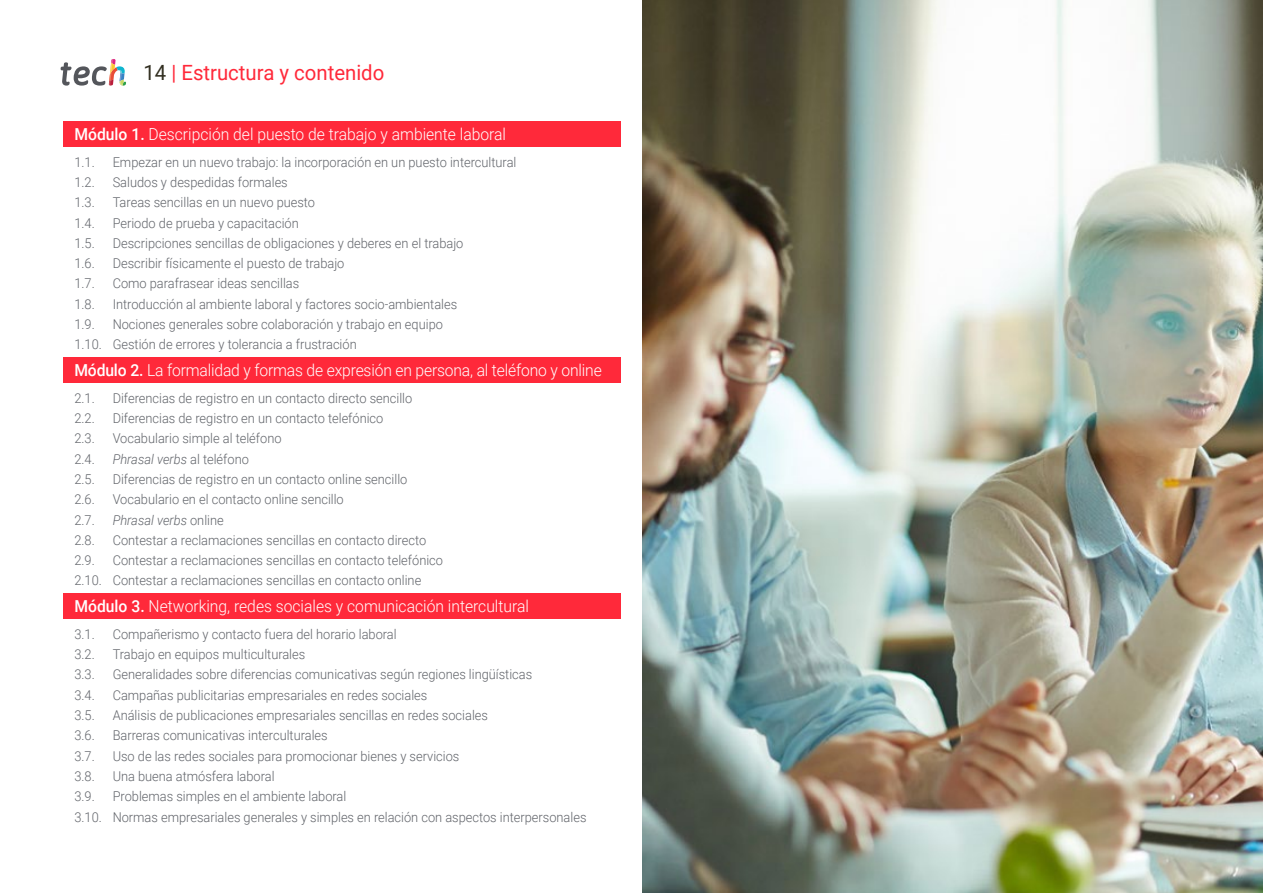
<style>
.page{position:relative;width:1263px;height:893px;background:#fff}
.page>*{position:absolute;margin:0;border:0;box-sizing:border-box;transform-origin:0 0}
.t1{font:21px "Roboto";color:#ff293a}
.t2{font:300 16.5px "Roboto";color:#fff;scale:.95 1}
.t3{font:300 13.5px/20.2px "Roboto";color:#61646a;scale:.95 1}
.t4{font:italic 300 13.5px "Roboto";color:#61646a;scale:.95 1}
.s1{color:#312e20}
.s2{font-weight:500}
.s3{font-style:normal}
</style>
<div class="page">
<svg style="left:61px;top:59px;width:65px;height:27px"></svg>
<img style="left:642px;top:0;width:621px;height:893px">
<div style="left:63px;top:121px;width:558px;height:25px;background:#ff293a"></div>
<div style="left:63px;top:357px;width:558px;height:25px;background:#ff293a"></div>
<div style="left:63px;top:593px;width:558px;height:25px;background:#ff293a"></div>
<h1 class="t1" style="left:144px;top:57px;width:242px"><span class="s1">14</span> | Estructura y contenido</h1>
<p class="t2" style="left:74px;top:123px;width:456px"><span class="s2">Módulo 1.</span> Descripción del puesto de trabajo y ambiente laboral</p>
<p class="t3" style="left:74px;top:151px;width:23px">1.1.</p>
<p class="t3" style="left:113px;top:151px;width:426px">Empezar en un nuevo trabajo: la incorporación en un puesto intercultural</p>
<p class="t3" style="left:74px;top:171px;width:23px">1.2.</p>
<p class="t3" style="left:113px;top:171px;width:186px">Saludos y despedidas formales</p>
<p class="t3" style="left:74px;top:192px;width:23px">1.3.</p>
<p class="t3" style="left:113px;top:192px;width:215px">Tareas sencillas en un nuevo puesto</p>
<p class="t3" style="left:74px;top:212px;width:23px">1.4.</p>
<p class="t3" style="left:113px;top:212px;width:197px">Periodo de prueba y capacitación</p>
<p class="t3" style="left:74px;top:232px;width:23px">1.5.</p>
<p class="t3" style="left:113px;top:232px;width:371px">Descripciones sencillas de obligaciones y deberes en el trabajo</p>
<p class="t3" style="left:74px;top:253px;width:23px">1.6.</p>
<p class="t3" style="left:113px;top:253px;width:245px">Describir físicamente el puesto de trabajo</p>
<p class="t3" style="left:74px;top:273px;width:23px">1.7.</p>
<p class="t3" style="left:113px;top:273px;width:198px">Como parafrasear ideas sencillas</p>
<p class="t3" style="left:74px;top:293px;width:23px">1.8.</p>
<p class="t3" style="left:113px;top:293px;width:364px">Introducción al ambiente laboral y factores socio-ambientales</p>
<p class="t3" style="left:74px;top:314px;width:23px">1.9.</p>
<p class="t3" style="left:74px;top:314px;width:389px;text-indent:38px">Nociones generales sobre colaboración y trabajo en equipo<br>1.10. Gestión de errores y tolerancia a frustración</p>
<p class="t2" style="left:74px;top:359px;width:557px"><span class="s2">Módulo 2.</span> La formalidad y formas de expresión en persona, al teléfono y online</p>
<p class="t3" style="left:74px;top:387px;width:23px">2.1.</p>
<p class="t3" style="left:113px;top:387px;width:317px">Diferencias de registro en un contacto directo sencillo</p>
<p class="t3" style="left:74px;top:408px;width:23px">2.2.</p>
<p class="t3" style="left:113px;top:408px;width:286px">Diferencias de registro en un contacto telefónico</p>
<p class="t3" style="left:74px;top:428px;width:23px">2.3.</p>
<p class="t3" style="left:113px;top:428px;width:179px">Vocabulario simple al teléfono</p>
<p class="t3" style="left:74px;top:448px;width:23px">2.4.</p>
<p class="t4" style="left:113px;top:449px;width:145px">Phrasal verbs <span class="s3">al teléfono</span></p>
<p class="t3" style="left:74px;top:468px;width:23px">2.5.</p>
<p class="t3" style="left:113px;top:468px;width:312px">Diferencias de registro en un contacto online sencillo</p>
<p class="t3" style="left:74px;top:489px;width:23px">2.6.</p>
<p class="t3" style="left:113px;top:489px;width:245px">Vocabulario en el contacto online sencillo</p>
<p class="t3" style="left:74px;top:509px;width:23px">2.7.</p>
<p class="t4" style="left:113px;top:510px;width:118px">Phrasal verbs <span class="s3">online</span></p>
<p class="t3" style="left:74px;top:529px;width:23px">2.8.</p>
<p class="t3" style="left:113px;top:529px;width:332px">Contestar a reclamaciones sencillas en contacto directo</p>
<p class="t3" style="left:74px;top:550px;width:23px">2.9.</p>
<p class="t3" style="left:74px;top:550px;width:389px;text-indent:38px">Contestar a reclamaciones sencillas en contacto telefónico<br>2.10. Contestar a reclamaciones sencillas en contacto online</p>
<p class="t2" style="left:74px;top:595px;width:480px"><span class="s2">Módulo 3.</span> Networking, redes sociales y comunicación intercultural</p>
<p class="t3" style="left:74px;top:623px;width:23px">3.1.</p>
<p class="t3" style="left:113px;top:623px;width:300px">Compañerismo y contacto fuera del horario laboral</p>
<p class="t3" style="left:74px;top:644px;width:23px">3.2.</p>
<p class="t3" style="left:113px;top:644px;width:204px">Trabajo en equipos multiculturales</p>
<p class="t3" style="left:74px;top:664px;width:23px">3.3.</p>
<p class="t3" style="left:113px;top:664px;width:443px">Generalidades sobre diferencias comunicativas según regiones lingüísticas</p>
<p class="t3" style="left:74px;top:684px;width:23px">3.4.</p>
<p class="t3" style="left:113px;top:684px;width:333px">Campañas publicitarias empresariales en redes sociales</p>
<p class="t3" style="left:74px;top:705px;width:23px">3.5.</p>
<p class="t3" style="left:113px;top:705px;width:397px">Análisis de publicaciones empresariales sencillas en redes sociales</p>
<p class="t3" style="left:74px;top:725px;width:23px">3.6.</p>
<p class="t3" style="left:113px;top:725px;width:228px">Barreras comunicativas interculturales</p>
<p class="t3" style="left:74px;top:745px;width:23px">3.7.</p>
<p class="t3" style="left:113px;top:745px;width:366px">Uso de las redes sociales para promocionar bienes y servicios</p>
<p class="t3" style="left:74px;top:765px;width:23px">3.8.</p>
<p class="t3" style="left:113px;top:765px;width:172px">Una buena atmósfera laboral</p>
<p class="t3" style="left:74px;top:786px;width:23px">3.9.</p>
<p class="t3" style="left:74px;top:786px;width:540px;text-indent:38px">Problemas simples en el ambiente laboral<br>3.10. Normas empresariales generales y simples en relación con aspectos interpersonales</p>
</div>
